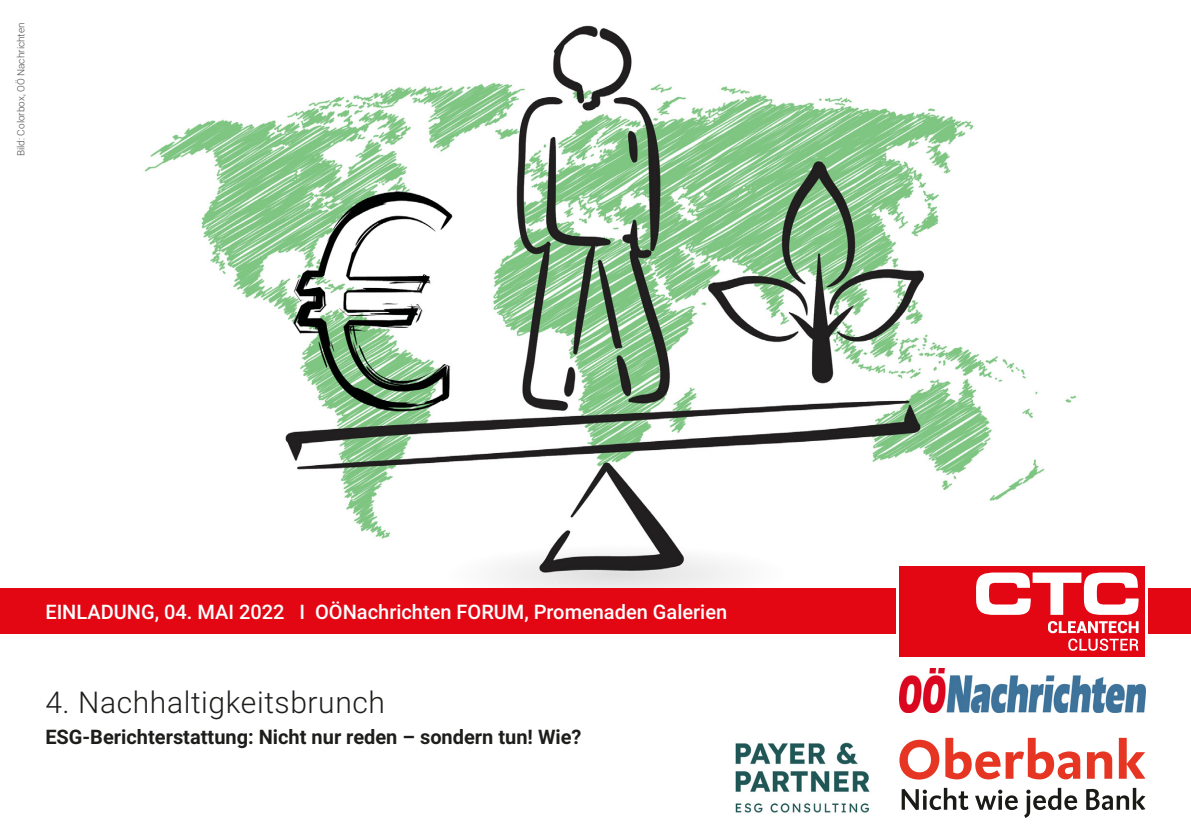
<style>
.page{position:relative;width:1191px;height:840px;background:#fff}
.page>*{position:absolute;margin:0;border:0;box-sizing:border-box;transform-origin:0 0}
.HL_TS{font:300 30px "Roboto";letter-spacing:.02em;color:#1d1d1b}
.EINLADUNG__TS{font:500 20px "Roboto";color:#fff}
.SL_TS{font:700 20px "Roboto";color:#1d1d1b}
.t1{font:300 10px "Roboto";color:#1d1d1b}
</style>
<div class="page">
<img style="left:144px;top:25px;width:933px;height:563px">
<div style="left:0;top:588px;width:1191px;height:45px;background:#e30613"></div>
<svg style="left:896px;top:562px;width:252px;height:95px"></svg>
<div style="left:899px;top:566px;width:246px;height:90px;background:#e30613"></div>
<svg style="left:976px;top:572px;width:162px;height:42px"></svg>
<svg style="left:1048px;top:621px;width:90px;height:29px"></svg>
<img style="left:899px;top:668px;width:246px;height:44px">
<img style="left:735px;top:742px;width:135px;height:71px">
<svg style="left:899px;top:739px;width:40px;height:40px"></svg>
<svg style="left:945px;top:737px;width:135px;height:42px"></svg>
<svg style="left:1087px;top:751px;width:25px;height:27px"></svg>
<svg style="left:1118px;top:737px;width:27px;height:41px"></svg>
<svg style="left:901px;top:787px;width:244px;height:30px"></svg>
<p class="t1" style="left:14px;top:156px;width:135px;rotate:-90deg">Bild: Colorbox, OÖ Nachrichten</p>
<p class="EINLADUNG__TS" style="left:45px;top:597px;width:683px">EINLADUNG, 04. MAI 2022 I OÖNachrichten FORUM, Promenaden Galerien</p>
<p class="HL_TS" style="left:45px;top:681px;width:341px">4. Nachhaltigkeitsbrunch</p>
<p class="SL_TS" style="left:45px;top:722px;width:538px">ESG-Berichterstattung: Nicht nur reden – sondern tun! Wie?</p>
</div>
